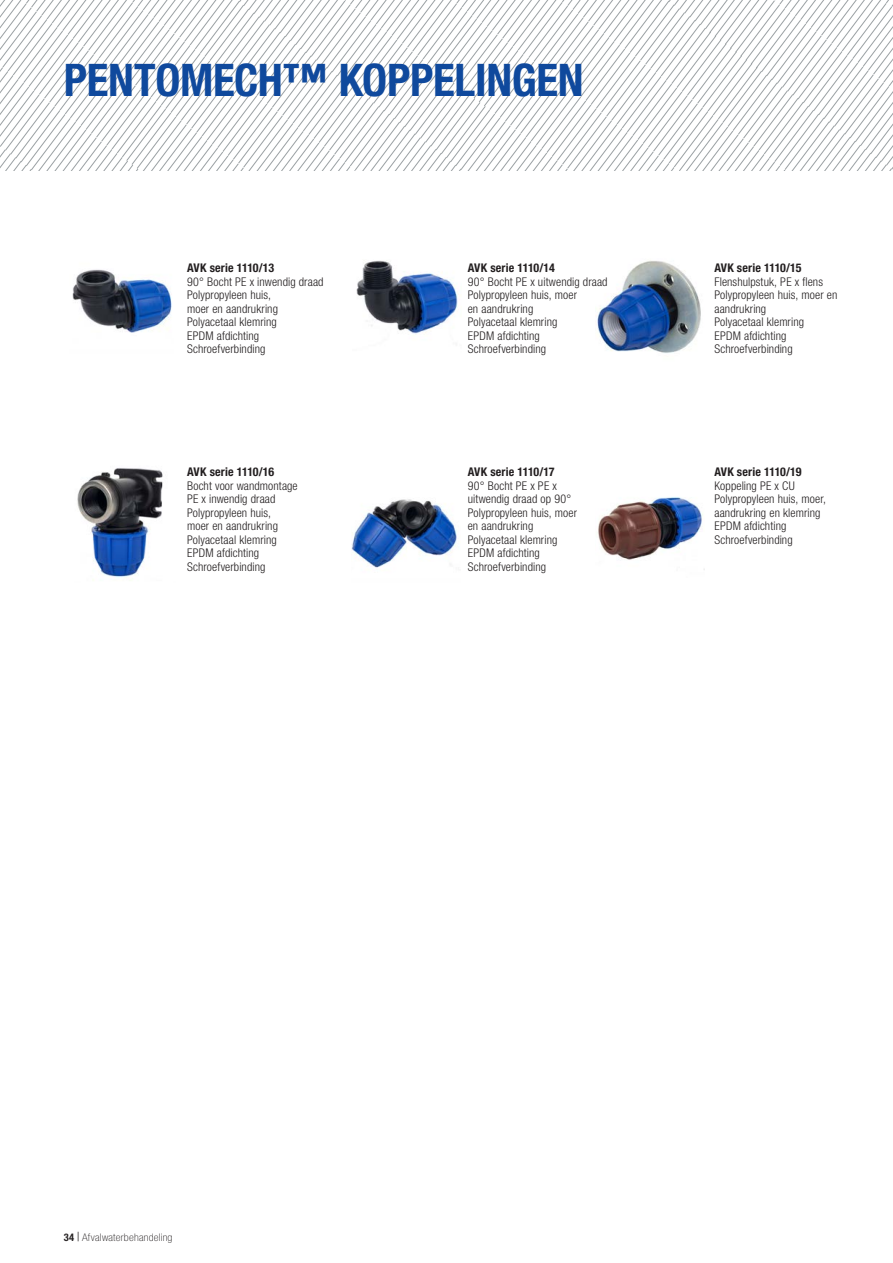
<style>
.page{position:relative;width:893px;height:1263px;background:#fff}
.page>*{position:absolute;margin:0;border:0;box-sizing:border-box;transform-origin:0 0}
.HEADLINE_BLUE_left_side{font:700 condensed 45px "Helvetica Neue LT Pro";letter-spacing:-.005em;color:#0f499d}
.PRODUCT_BODY_COPY{font:300 condensed 12px/13.5px "Helvetica Neue LT Pro";letter-spacing:.01em;color:#231f20}
.PRODUCT_BODY_COPY_HEADLINE{font:700 condensed 12px "Helvetica Neue LT Pro";color:#231f20}
.t1{font:100 condensed 10.5px "Helvetica Neue LT Pro";letter-spacing:.02em;color:#231f20;scale:1.1 1}
.s1{font-weight:700}
.s2{font-family:"Times New Roman";font-weight:700;font-stretch:normal}
</style>
<div class="page">
<svg style="left:0;top:0;width:893px;height:170px"></svg>
<img style="left:72px;top:269px;width:100px;height:64px">
<img style="left:356px;top:260px;width:103px;height:74px">
<img style="left:597px;top:260px;width:104px;height:93px">
<img style="left:77px;top:468px;width:86px;height:113px">
<img style="left:351px;top:499px;width:106px;height:69px">
<img style="left:597px;top:497px;width:106px;height:63px">
<p class="HEADLINE_BLUE_left_side" style="left:64px;top:53px;width:521px">PENTOMECH™ KOPPELINGEN</p>
<p class="PRODUCT_BODY_COPY_HEADLINE" style="left:187px;top:261px;width:88px">AVK serie 1110/13</p>
<p class="PRODUCT_BODY_COPY" style="left:187px;top:275px;width:138px">90° Bocht PE x inwendig draad</p>
<p class="PRODUCT_BODY_COPY" style="left:187px;top:288px;width:92px">Polypropyleen huis, moer en aandrukring</p>
<p class="PRODUCT_BODY_COPY" style="left:187px;top:315px;width:91px">Polyacetaal klemring</p>
<p class="PRODUCT_BODY_COPY" style="left:187px;top:329px;width:74px">EPDM afdichting</p>
<p class="PRODUCT_BODY_COPY" style="left:187px;top:342px;width:80px">Schroefverbinding</p>
<p class="PRODUCT_BODY_COPY_HEADLINE" style="left:187px;top:465px;width:89px">AVK serie 1110/16</p>
<p class="PRODUCT_BODY_COPY" style="left:187px;top:479px;width:112px">Bocht voor wandmontage</p>
<p class="PRODUCT_BODY_COPY" style="left:187px;top:492px;width:90px">PE x inwendig draad</p>
<p class="PRODUCT_BODY_COPY" style="left:187px;top:506px;width:85px">Polypropyleen huis,</p>
<p class="PRODUCT_BODY_COPY" style="left:187px;top:519px;width:92px">moer en aandrukring</p>
<p class="PRODUCT_BODY_COPY" style="left:187px;top:533px;width:91px">Polyacetaal klemring</p>
<p class="PRODUCT_BODY_COPY" style="left:187px;top:546px;width:74px">EPDM afdichting</p>
<p class="PRODUCT_BODY_COPY" style="left:187px;top:560px;width:80px">Schroefverbinding</p>
<p class="PRODUCT_BODY_COPY_HEADLINE" style="left:468px;top:261px;width:89px">AVK serie 1110/14</p>
<p class="PRODUCT_BODY_COPY" style="left:468px;top:275px;width:141px">90° Bocht PE x uitwendig draad</p>
<p class="PRODUCT_BODY_COPY" style="left:468px;top:288px;width:111px">Polypropyleen huis, moer</p>
<p class="PRODUCT_BODY_COPY" style="left:468px;top:302px;width:67px">en aandrukring</p>
<p class="PRODUCT_BODY_COPY" style="left:468px;top:315px;width:91px">Polyacetaal klemring</p>
<p class="PRODUCT_BODY_COPY" style="left:468px;top:329px;width:74px">EPDM afdichting</p>
<p class="PRODUCT_BODY_COPY" style="left:468px;top:342px;width:80px">Schroefverbinding</p>
<p class="PRODUCT_BODY_COPY_HEADLINE" style="left:468px;top:465px;width:88px">AVK serie 1110/17</p>
<p class="PRODUCT_BODY_COPY" style="left:468px;top:479px;width:91px">90° Bocht PE x PE x</p>
<p class="PRODUCT_BODY_COPY" style="left:468px;top:492px;width:105px">uitwendig draad op 90°</p>
<p class="PRODUCT_BODY_COPY" style="left:468px;top:506px;width:111px">Polypropyleen huis, moer</p>
<p class="PRODUCT_BODY_COPY" style="left:468px;top:519px;width:67px">en aandrukring</p>
<p class="PRODUCT_BODY_COPY" style="left:468px;top:533px;width:91px">Polyacetaal klemring</p>
<p class="PRODUCT_BODY_COPY" style="left:468px;top:546px;width:74px">EPDM afdichting</p>
<p class="PRODUCT_BODY_COPY" style="left:468px;top:560px;width:80px">Schroefverbinding</p>
<p class="PRODUCT_BODY_COPY_HEADLINE" style="left:714px;top:261px;width:89px">AVK serie 1110/15</p>
<p class="PRODUCT_BODY_COPY" style="left:714px;top:275px;width:110px">Flenshulpstuk, PE x flens</p>
<p class="PRODUCT_BODY_COPY" style="left:714px;top:288px;width:124px">Polypropyleen huis, moer en aandrukring</p>
<p class="PRODUCT_BODY_COPY" style="left:714px;top:315px;width:91px">Polyacetaal klemring</p>
<p class="PRODUCT_BODY_COPY" style="left:714px;top:329px;width:74px">EPDM afdichting</p>
<p class="PRODUCT_BODY_COPY" style="left:714px;top:342px;width:80px">Schroefverbinding</p>
<p class="PRODUCT_BODY_COPY_HEADLINE" style="left:714px;top:465px;width:89px">AVK serie 1110/19</p>
<p class="PRODUCT_BODY_COPY" style="left:714px;top:479px;width:82px">Koppeling PE x CU</p>
<p class="PRODUCT_BODY_COPY" style="left:714px;top:492px;width:113px">Polypropyleen huis, moer, aandrukring en klemring</p>
<p class="PRODUCT_BODY_COPY" style="left:714px;top:519px;width:74px">EPDM afdichting</p>
<p class="PRODUCT_BODY_COPY" style="left:714px;top:533px;width:80px">Schroefverbinding</p>
<p class="t1" style="left:64px;top:1231px;width:100px"><span class="s1">34</span> <span class="s2">|</span> Afvalwaterbehandeling</p>
</div>
